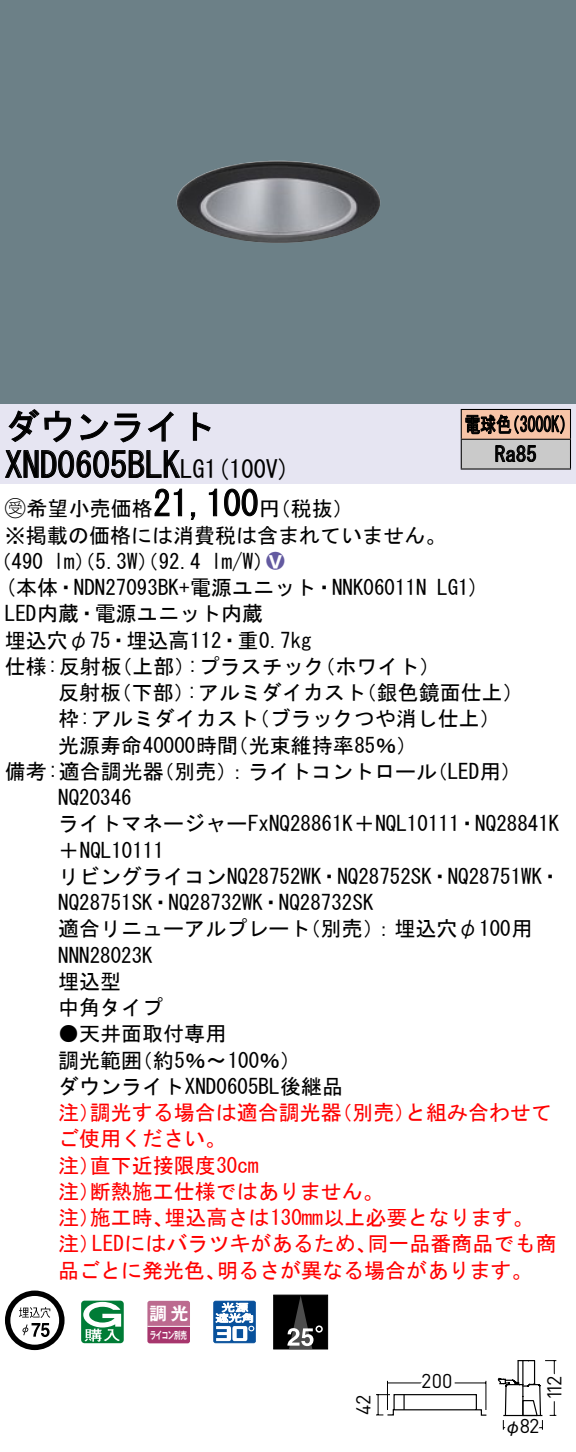
<style>
.page{position:relative;width:576px;height:1452px;background:#fff}
.page>*{position:absolute;margin:0;border:0;box-sizing:border-box;transform-origin:0 0}
.t1{font:35px "MS Gothic";color:#000}
.t2{font:24.5px "MS Gothic";color:#000}
.t3{font:21px/26.2px "MS Gothic";color:#000}
.t4{font:21px/26.2px "MS Gothic";color:#f00}
.t5{font:21px/29.8px "MS Gothic";color:#000;scale:.75 1}
.t6{font:21px "Ford Classification 1";color:#635aa0}
.t7{font:19.95px "DINOT";letter-spacing:-.02em;color:#000}
.t8{font:17.5px "Gothic MB101 Pro De Bold 90 pv RKSJ H";color:#fff}
.t9{font:17.5px "Gothic BBB Pro Medium 90 pv RKSJ H";color:#000}
.t10{font:10.15px "Gothic MB101 Pro De Bold 90 pv RKSJ H";letter-spacing:-.05em;color:#fff;scale:.65 1}
.s1{font-size:24.5px}
.s2{font-family:"Ford Classification 1"}
.s3{color:#fff}
</style>
<div class="page">
<div style="left:0;top:0;width:575px;height:404px;background:#6c8087"></div>
<img style="left:176px;top:161px;width:204px;height:82px">
<div style="left:0;top:404px;width:575px;height:79px;background:#e6e5f2"></div>
<svg style="left:8px;top:409px;width:64px;height:34px"></svg>
<svg style="left:80px;top:413px;width:60px;height:30px"></svg>
<svg style="left:147px;top:411px;width:26px;height:31px"></svg>
<svg style="left:192px;top:412px;width:19px;height:29px"></svg>
<svg style="left:5px;top:450px;width:176px;height:28px"></svg>
<svg style="left:154px;top:488px;width:28px;height:29px"></svg>
<svg style="left:190px;top:512px;width:6px;height:8px"></svg>
<svg style="left:208px;top:488px;width:9px;height:29px"></svg>
<svg style="left:224px;top:488px;width:34px;height:29px"></svg>
<svg style="left:5px;top:1290px;width:59px;height:60px"></svg>
<svg style="left:81px;top:1300px;width:43px;height:43px"></svg>
<svg style="left:147px;top:1301px;width:43px;height:42px;background:#b45782"></svg>
<hr style="left:147px;top:1325px;width:43px;height:2px;background:#fff">
<svg style="left:213px;top:1300px;width:43px;height:43px"></svg>
<div style="left:273px;top:1294px;width:55px;height:55px;background:#000;border:1px solid #000"></div>
<svg style="left:287px;top:1295px;width:34px;height:54px"></svg>
<div style="left:461px;top:409px;width:109px;height:30px;background:#f7c4a7"></div>
<div style="left:461px;top:439px;width:109px;height:30px;background:#cacaca"></div>
<hr style="left:460px;top:409px;width:110px;height:1px;background:#000">
<hr style="left:569px;top:410px;width:2px;height:29px;background:#000">
<hr style="left:460px;top:439px;width:110px;height:1px;background:#000">
<hr style="left:569px;top:440px;width:2px;height:28px;background:#000">
<hr style="left:460px;top:468px;width:110px;height:2px;background:#000">
<svg style="left:460px;top:410px;width:104px;height:58px"></svg>
<svg style="left:376px;top:1380px;width:111px;height:36px"></svg>
<svg style="left:497px;top:1360px;width:60px;height:70px"></svg>
<h1 class="t1" style="left:5px;top:409px;width:212px">ダウンライト</h1>
<p class="t2" style="left:204px;top:456px;width:87px">(1 100 (V</p>
<h1 class="t1" style="left:5px;top:447px;width:201px">XND0605BLK<span class="s1">LG</span></h1>
<h1 class="t1" style="left:153px;top:486px;width:106px">21,100</h1>
<p class="t3" style="left:5px;top:495px;width:442px"><span class="s2">B</span>希望小売価格<br>※掲載の価格には消費税は含まれていません。</p>
<p class="t6" style="left:266px;top:550px;width:19px">2<span class="s3">8</span></p>
<p class="t3" style="left:259px;top:495px;width:96px">（円税抜(</p>
<p class="t3" style="left:211px;top:548px;width:64px">l m (W/</p>
<p class="t3" style="left:-9px;top:548px;width:54px">（490</p>
<p class="t3" style="left:54px;top:548px;width:149px">lm）（5.3 ）（W 92.4</p>
<p class="t5" style="left:494px;top:409px;width:57px;text-indent:-30px">電球色<br>Ra85</p>
<p class="t5" style="left:504px;top:409px;width:96px">（3000 (K</p>
<p class="t3" style="left:5px;top:574px;width:423px">(本体・NDN27093BK+電源ユニット・NNK06011N</p>
<p class="t3" style="left:5px;top:600px;width:259px">LED内蔵・電源ユニット内蔵</p>
<p class="t3" style="left:5px;top:627px;width:308px">埋込穴φ75・埋込高112・重0.7kg</p>
<p class="t3" style="left:314px;top:653px;width:127px">（ホワイト(</p>
<p class="t3" style="left:187px;top:653px;width:139px">:プラスチック</p>
<p class="t3" style="left:5px;top:653px;width:118px">仕様:反射板</p>
<p class="t3" style="left:111px;top:653px;width:85px">（上部）</p>
<p class="t3" style="left:437px;top:574px;width:44px">LG (1</p>
<p class="t3" style="left:58px;top:679px;width:65px">反射板</p>
<p class="t3" style="left:111px;top:679px;width:85px">（下部）</p>
<p class="t3" style="left:187px;top:679px;width:181px">:アルミダイカスト</p>
<p class="t3" style="left:355px;top:679px;width:169px">（銀色鏡面仕上(</p>
<p class="t3" style="left:248px;top:705px;width:253px">（ブラックつや消し仕上(</p>
<p class="t3" style="left:227px;top:705px;width:191px;text-indent:-169px">枠:アルミダイカスト<br>（光束維持率85％(</p>
<p class="t3" style="left:58px;top:732px;width:181px">光源寿命40000時間</p>
<p class="t3" style="left:5px;top:758px;width:160px">備考:適合調光器</p>
<p class="t3" style="left:58px;top:784px;width:75px">NQ20346</p>
<p class="t3" style="left:58px;top:810px;width:502px">ライトマネージャーFxNQ28861 ＋K NQL10111・NQ28841K</p>
<p class="t3" style="left:58px;top:837px;width:107px">＋NQL10111</p>
<p class="t3" style="left:58px;top:863px;width:504px">リビングライコンNQ28752WK・NQ28752SK・NQ28751WK・</p>
<p class="t3" style="left:58px;top:889px;width:316px">NQ28751SK・NQ28732WK・NQ28732SK</p>
<p class="t3" style="left:300px;top:915px;width:234px">（別売：）埋込穴φ100用</p>
<p class="t3" style="left:153px;top:758px;width:285px">（別売：）ライトコントロール</p>
<p class="t3" style="left:426px;top:758px;width:97px">（LED用(</p>
<p class="t3" style="left:58px;top:915px;width:253px">適合リニューアルプレート<br>NNN28023K<br>埋込型<br>中角タイプ</p>
<p class="t3" style="left:132px;top:1020px;width:171px;text-indent:-74px">●天井面取付専用<br>（約5％〜100％(</p>
<p class="t3" style="left:58px;top:1047px;width:286px">調光範囲<br>ダウンライトXND0605BL後継品</p>
<p class="t4" style="left:90px;top:1099px;width:253px">調光する場合は適合調光器</p>
<p class="t4" style="left:331px;top:1099px;width:85px">（別売）</p>
<p class="t4" style="left:405px;top:1099px;width:148px">と組み合わせて</p>
<p class="t4" style="left:58px;top:1099px;width:43px">注）</p>
<p class="t4" style="left:58px;top:1125px;width:169px">ご使用ください。</p>
<p class="t4" style="left:90px;top:1152px;width:170px">直下近接限度30cm</p>
<p class="t4" style="left:90px;top:1152px;width:295px;text-indent:-32px">注）<br>断熱施工仕様ではありません。</p>
<p class="t4" style="left:58px;top:1178px;width:43px">注）</p>
<p class="t4" style="left:164px;top:1204px;width:370px">埋込高さは130mm以上必要となります。</p>
<p class="t4" style="left:90px;top:1204px;width:85px">施工時、</p>
<p class="t4" style="left:58px;top:1204px;width:43px">注）</p>
<p class="t4" style="left:92px;top:1230px;width:286px">LEDにはバラツキがあるため、</p>
<p class="t4" style="left:367px;top:1230px;width:190px">同一品番商品でも商</p>
<p class="t4" style="left:58px;top:1230px;width:43px">注）</p>
<p class="t4" style="left:58px;top:1257px;width:169px">品ごとに発光色、</p>
<p class="t4" style="left:217px;top:1257px;width:317px">明るさが異なる場合があります。</p>
<p class="t8" style="left:149px;top:1299px;width:41px">調光</p>
<p class="t10" style="left:150px;top:1326px;width:59px">ライコン別売</p>
<p class="t7" style="left:349px;top:1415px;width:22px;rotate:-90deg">42</p>
<p class="t7" style="left:421px;top:1367px;width:33px">200</p>
<p class="t7" style="left:519px;top:1412px;width:21px">82</p>
<p class="t9" style="left:504px;top:1412px;width:19px">φ</p>
<p class="t7" style="left:540px;top:1400px;width:26px;rotate:-90deg">112</p>
</div>
